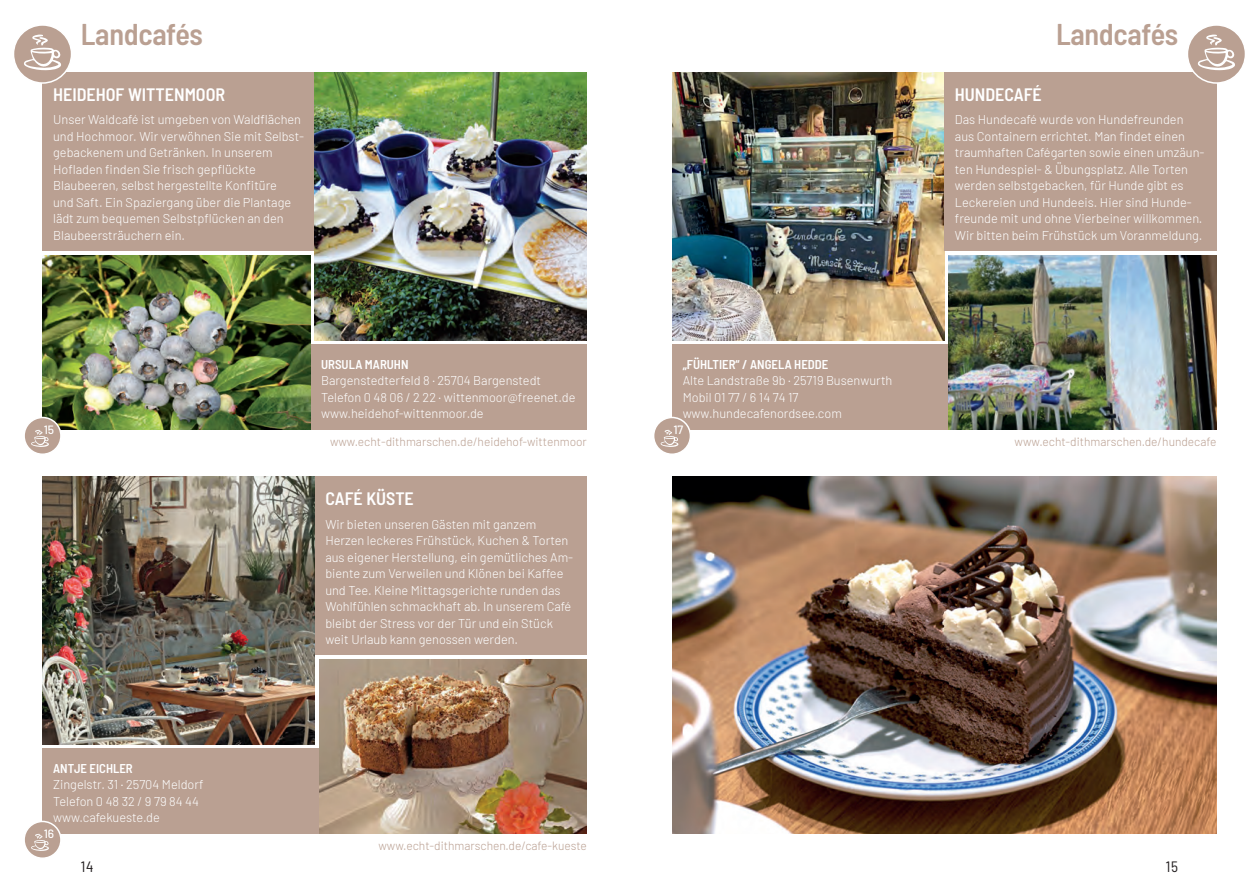
<style>
.page{position:relative;width:1259px;height:893px;background:#fff}
.page>*{position:absolute;margin:0;border:0;box-sizing:border-box;transform-origin:0 0}
.t1{font:600 semi-condensed 30px "Barlow";letter-spacing:-.01em;color:#baa092}
.t2{font:600 semi-condensed 18px "Barlow";color:#fff}
.t3{font:semi-condensed 15px "Barlow";color:#231f20}
.t4{font:300 12.75px/16.5px "Barlow";color:#fff}
.t5{font:600 semi-condensed 12.75px "Barlow";color:#fff}
.t6{font:300 12px "Barlow";color:#baa092}
.t7{font:500 12px "Barlow";color:#fff}
</style>
<div class="page">
<img style="left:672px;top:476px;width:544px;height:357px">
<div style="left:315px;top:476px;width:272px;height:179px;background:#baa092"></div>
<div style="left:43px;top:748px;width:276px;height:85px;background:#baa092"></div>
<img style="left:43px;top:476px;width:272px;height:268px">
<img style="left:319px;top:659px;width:268px;height:174px">
<img style="left:672px;top:72px;width:272px;height:268px">
<div style="left:672px;top:344px;width:276px;height:85px;background:#baa092"></div>
<div style="left:944px;top:72px;width:272px;height:179px;background:#baa092"></div>
<img style="left:948px;top:255px;width:268px;height:174px">
<div style="left:43px;top:72px;width:272px;height:179px;background:#baa092"></div>
<div style="left:310px;top:344px;width:277px;height:85px;background:#baa092"></div>
<img style="left:315px;top:72px;width:272px;height:268px">
<img style="left:43px;top:255px;width:267px;height:174px">
<div style="left:14px;top:25px;width:58px;height:58px;background:#baa092;border-radius:50%"></div>
<div style="left:13px;top:24px;width:59px;height:60px;border:2px solid #fff;border-radius:50%"></div>
<svg style="left:24px;top:35px;width:37px;height:35px"></svg>
<div style="left:1187px;top:25px;width:58px;height:58px;background:#baa092;border-radius:50%"></div>
<div style="left:1186px;top:24px;width:60px;height:60px;border:2px solid #fff;border-radius:50%"></div>
<svg style="left:1197px;top:35px;width:38px;height:35px"></svg>
<div style="left:24px;top:417px;width:37px;height:37px;background:#baa092;border-radius:50%"></div>
<div style="left:23px;top:417px;width:39px;height:38px;border:2px solid #fff;border-radius:50%"></div>
<svg style="left:31px;top:430px;width:18px;height:17px"></svg>
<div style="left:24px;top:821px;width:37px;height:37px;background:#baa092;border-radius:50%"></div>
<div style="left:23px;top:821px;width:39px;height:38px;border:2px solid #fff;border-radius:50%"></div>
<svg style="left:31px;top:834px;width:18px;height:17px"></svg>
<div style="left:653px;top:417px;width:37px;height:37px;background:#baa092;border-radius:50%"></div>
<div style="left:653px;top:417px;width:38px;height:38px;border:2px solid #fff;border-radius:50%"></div>
<svg style="left:660px;top:430px;width:18px;height:17px"></svg>
<h1 class="t1" style="left:81px;top:12px;width:124px">Landcafés</h1>
<h1 class="t1" style="left:1056px;top:12px;width:124px">Landcafés</h1>
<h2 class="t2" style="left:53px;top:81px;width:174px">HEIDEHOF WITTENMOOR</h2>
<p class="t4" style="left:53px;top:111px;width:252px">Unser Waldcafé ist umgeben von Waldflächen und Hochmoor. Wir verwöhnen Sie mit Selbst&shy;gebackenem und Getränken. In unserem Hofladen finden Sie frisch gepflückte Blaubeeren, selbst hergestellte Konfitüre<br>und Saft. Ein Spaziergang über die Plantage lädt zum bequemen Selbstpflücken an den Blaubeersträuchern ein.</p>
<p class="t7" style="left:44px;top:421px;width:12px">15</p>
<p class="t5" style="left:53px;top:759px;width:81px">ANTJE EICHLER</p>
<p class="t4" style="left:53px;top:775px;width:152px">Zingelstr. 31 · 25704 Meldorf<br>Telefon 0 48 32 / 9 79 84 44 www.cafekueste.de</p>
<p class="t7" style="left:44px;top:825px;width:12px">16</p>
<p class="t5" style="left:321px;top:355px;width:89px">URSULA MARUHN</p>
<p class="t4" style="left:321px;top:371px;width:256px">Bargenstedterfeld 8 · 25704 Bargenstedt<br>Telefon 0 48 06 / 2 22 · wittenmoor@freenet.de www.heidehof-wittenmoor.de</p>
<p class="t6" style="left:330px;top:433px;width:258px">www.echt-dithmarschen.de/heidehof-wittenmoor</p>
<h2 class="t2" style="left:325px;top:485px;width:90px">CAFÉ KÜSTE</h2>
<p class="t4" style="left:325px;top:515px;width:249px">Wir bieten unseren Gästen mit ganzem Herzen leckeres Frühstück, Kuchen &amp; Torten aus eigener Herstellung, ein gemütliches Am&shy;biente zum Verweilen und Klönen bei Kaffee und Tee. Kleine Mittagsgerichte runden das Wohlfühlen schmackhaft ab. In unserem Café bleibt der Stress vor der Tür und ein Stück weit Urlaub kann genossen werden.</p>
<p class="t6" style="left:378px;top:837px;width:210px">www.echt-dithmarschen.de/cafe-kueste</p>
<p class="t5" style="left:682px;top:355px;width:147px">„FÜHLTIER“ / ANGELA HEDDE</p>
<p class="t4" style="left:682px;top:371px;width:211px">Alte Landstraße 9b · 25719 Busenwurth<br>Mobil 01 77 / 6 14 74 17 www.hundecafenordsee.com</p>
<p class="t7" style="left:673px;top:421px;width:11px">17</p>
<h2 class="t2" style="left:955px;top:81px;width:88px">HUNDECAFÉ</h2>
<p class="t4" style="left:955px;top:111px;width:251px">Das Hundecafé wurde von Hundefreunden aus Containern errichtet. Man findet einen traumhaften Cafégarten sowie einen umzäun&shy;ten Hundespiel- &amp; Übungsplatz. Alle Torten werden selbstgebacken, für Hunde gibt es Leckereien und Hundeeis. Hier sind Hunde&shy;freunde mit und ohne Vierbeiner willkommen.<br>Wir bitten beim Frühstück um Voranmeldung.</p>
<p class="t6" style="left:1014px;top:433px;width:203px">www.echt-dithmarschen.de/hundecafe</p>
<p class="t3" style="left:81px;top:855px;width:14px">14</p>
<p class="t3" style="left:1166px;top:855px;width:14px">15</p>
</div>
